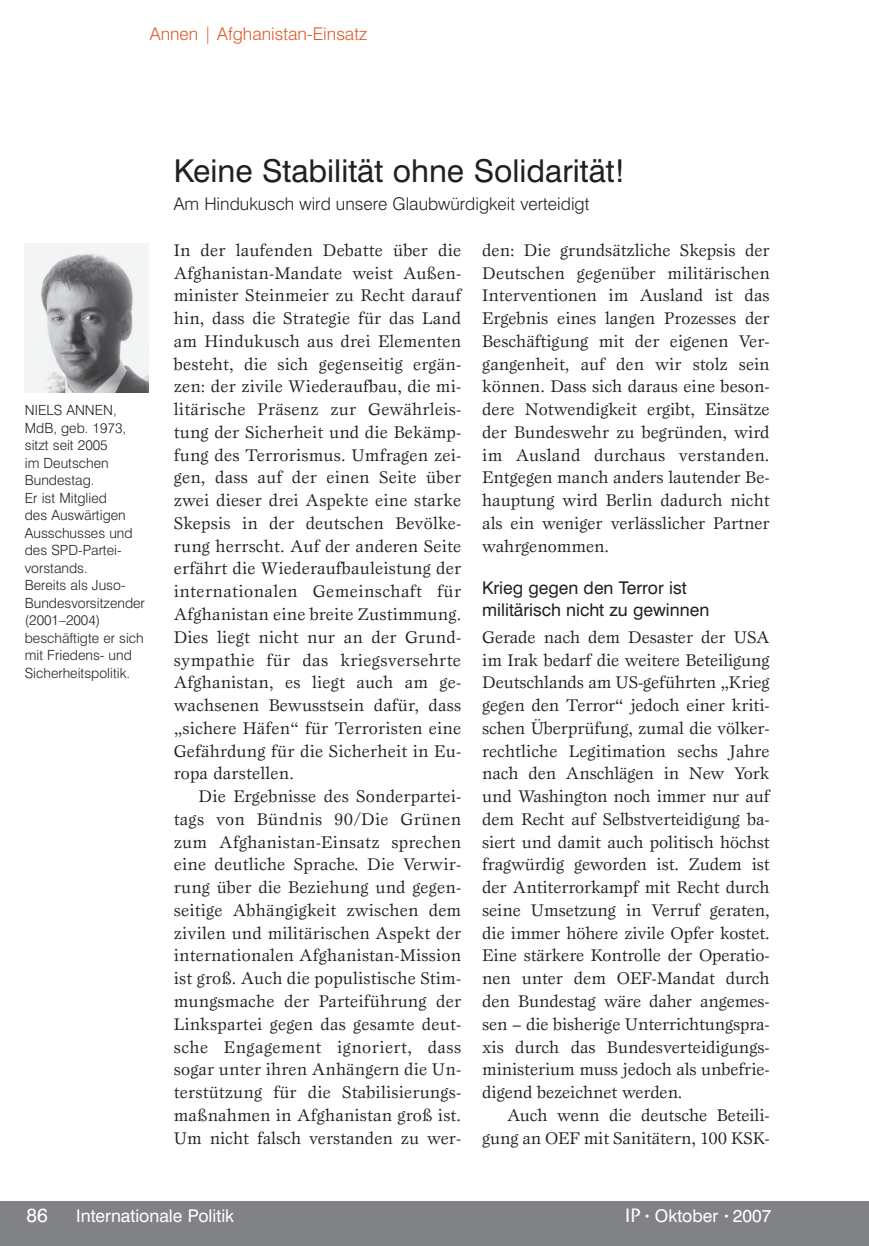
<style>
.page{position:relative;width:869px;height:1246px;background:#fff}
.page>*{position:absolute;margin:0;border:0;box-sizing:border-box;transform-origin:0 0}
.t1{font:31.5px "Swiss 721 BT";color:#231f20}
.t2{font:19.25px "Swiss 721 BT";color:#fff}
.t3{font:17.5px/22.8px "Esprit";color:#231f20;text-align:justify}
.t4{font:17.5px/22.8px "Swiss 721 BT";color:#231f20}
.t5{font:300 17.5px "Swiss 721 BT";color:#231f20}
.t6{font:17.5px "Swiss 721 BT";color:#fff}
.t7{font:300 17.5px "Swiss 721 BT";color:#dd5827}
.t8{font:300 14px/17.5px "Swiss 721 BT";color:#231f20}
.s1{font-family:"ITC Stone Sans";font-weight:500;font-size:19.25px}
.s2{font-size:10.5px}
</style>
<div class="page">
<img style="left:25px;top:243px;width:124px;height:149px">
<div style="left:0;top:1200px;width:868px;height:45px;background:#808285"></div>
<p class="t7" style="left:150px;top:23px;width:219px">Annen | Afghanistan-Einsatz</p>
<p class="t8" style="left:25px;top:401px;width:121px">NIELS ANNEN,<br>MdB, geb. 1973, sitzt seit 2005<br>im Deutschen<br>Bundestag.<br>Er ist Mitglied<br>des Auswärtigen<br>Ausschusses und des SPD-Partei&shy;vorstands.<br>Bereits als Juso-<br>Bundesvorsitzender (2001–2004) beschäftigte er sich mit Friedens- und<br>Sicherheitspolitik.</p>
<h1 class="t1" style="left:174px;top:152px;width:452px">Keine Stabilität ohne Solidarität!</h1>
<p class="t5" style="left:174px;top:193px;width:417px">Am Hindukusch wird unsere Glaubwürdigkeit verteidigt</p>
<p class="t3" style="left:174px;top:238px;width:289px">In der laufenden Debatte über die Afghanistan-Mandate weist Außen&shy;minister Steinmeier zu Recht darauf hin, dass die Strategie für das Land am Hindukusch aus drei Elementen besteht, die sich gegenseitig ergän&shy;zen: der zivile Wiederaufbau, die mi&shy;litärische Präsenz zur Gewährleis&shy;tung der Sicherheit und die Bekämp&shy;fung des Terrorismus. Umfragen zei&shy;gen, dass auf der einen Seite über zwei dieser drei Aspekte eine starke Skepsis in der deutschen Bevölke&shy;rung herrscht. Auf der anderen Seite erfährt die Wiederaufbauleistung der internationalen Gemeinschaft für Afghanistan eine breite Zustimmung.<br>Dies liegt nicht nur an der Grund&shy;sympathie für das kriegsversehrte Afghanistan, es liegt auch am ge&shy;wachsenen Bewusstsein dafür, dass „sichere Häfen“ für Terroristen eine Gefährdung für die Sicherheit in Eu&shy;ropa darstellen.</p>
<p class="t3" style="left:174px;top:784px;width:289px;text-indent:25px">Die Ergebnisse des Sonderpartei&shy;tags von Bündnis 90/Die Grünen zum Afghanistan-Einsatz sprechen eine deutliche Sprache. Die Verwir&shy;rung über die Beziehung und gegen&shy;seitige Abhängigkeit zwischen dem zivilen und militärischen Aspekt der internationalen Afghanistan-Mission ist groß. Auch die populistische Stim&shy;mungsmache der Parteiführung der Linkspartei gegen das gesamte deut&shy;sche Engagement ignoriert, dass sogar unter ihren Anhängern die Un&shy;terstützung für die Stabilisierungs&shy;maßnahmen in Afghanistan groß ist.<br>Um nicht falsch verstanden zu wer-</p>
<p class="t3" style="left:482px;top:238px;width:289px">den: Die grundsätzliche Skepsis der Deutschen gegenüber militärischen Interventionen im Ausland ist das Ergebnis eines langen Prozesses der Beschäftigung mit der eigenen Ver&shy;gangenheit, auf den wir stolz sein können. Dass sich daraus eine beson&shy;dere Notwendigkeit ergibt, Einsätze der Bundeswehr zu begründen, wird im Ausland durchaus verstanden.<br>Entgegen manch anders lautender Be&shy;hauptung wird Berlin dadurch nicht als ein weniger verlässlicher Partner wahrgenommen.</p>
<p class="t4" style="left:482px;top:576px;width:228px">Krieg gegen den Terror ist militärisch nicht zu gewinnen</p>
<p class="t3" style="left:482px;top:625px;width:289px">Gerade nach dem Desaster der USA im Irak bedarf die weitere Beteiligung Deutschlands am US-geführten „Krieg gegen den Terror“ jedoch einer kriti&shy;schen Überprüfung, zumal die völker&shy;rechtliche Legitimation sechs Jahre nach den Anschlägen in New York und Washington noch immer nur auf dem Recht auf Selbstverteidigung ba&shy;siert und damit auch politisch höchst fragwürdig geworden ist. Zudem ist der Antiterrorkampf mit Recht durch seine Umsetzung in Verruf geraten, die immer höhere zivile Opfer kostet.<br>Eine stärkere Kontrolle der Operatio&shy;nen unter dem OEF-Mandat durch den Bundestag wäre daher angemes&shy;sen – die bisherige Unterrichtungspra&shy;xis durch das Bundesverteidigungs&shy;ministerium muss jedoch als unbefrie&shy;digend bezeichnet werden.</p>
<p class="t3" style="left:482px;top:1103px;width:289px;text-align:right">Auch wenn die deutsche Beteili&shy;gung an OEF mit Sanitätern, 100 KSK-</p>
<p class="t2" style="left:27px;top:1202px;width:23px">86</p>
<p class="t6" style="left:76px;top:1204px;width:159px">Internationale Politik</p>
<p class="t6" style="left:625px;top:1204px;width:148px"><span class="s1">IP</span> <span class="s2">•</span> Oktober <span class="s2">•</span> 2007</p>
</div>
